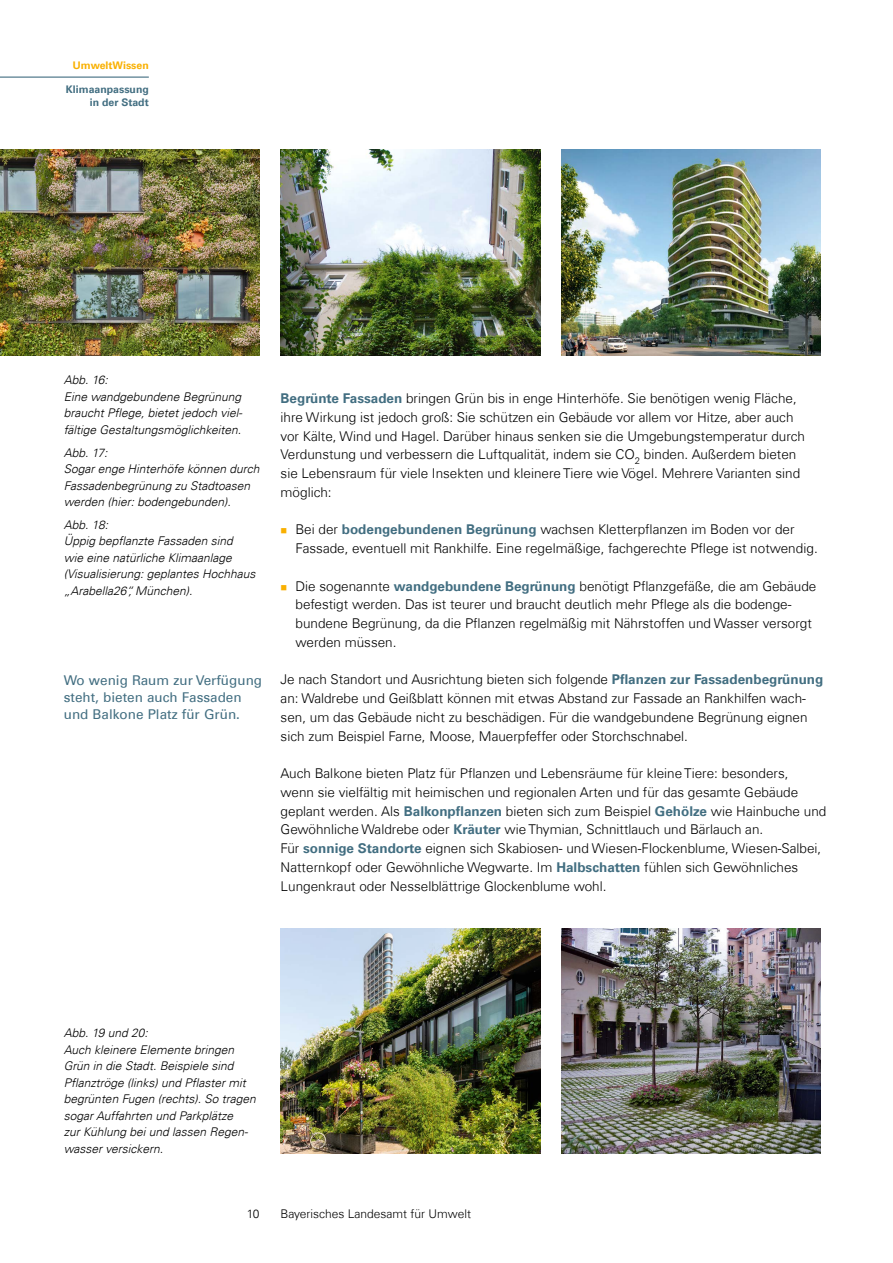
<style>
.page{position:relative;width:893px;height:1263px;background:#fff}
.page>*{position:absolute;margin:0;border:0;box-sizing:border-box;transform-origin:0 0}
.Fließ_Thema{font:300 13.5px/18.8px "Univers Com 45";color:#000}
.Marginalien_Thema{font:13.5px/17.2px "Univers Com 55 Roman";color:#426e81}
.Bildunterschrift_Umw{font:italic 300 12px/16.5px "Univers Com 45";color:#000}
.t1{font:300 12px "Univers Com 45";color:#000}
.t2{font:700 10.5px/12.8px "Univers Com 65";color:#426e81;text-align:right}
.t3{font:700 10.5px "Univers Com 65";color:#f9b000}
.s1{font-family:"Univers Com 65";font-weight:700;color:#426e81}
</style>
<div class="page">
<hr style="left:0;top:77px;width:149px;height:1px;background:#426e81">
<img style="left:0;top:149px;width:259px;height:206px">
<img style="left:281px;top:149px;width:259px;height:206px">
<img style="left:561px;top:149px;width:260px;height:206px">
<img style="left:281px;top:928px;width:259px;height:225px">
<img style="left:561px;top:928px;width:260px;height:225px">
<p class="t3" style="left:73px;top:59px;width:77px">UmweltWissen</p>
<p class="t2" style="left:66px;top:83px;width:84px">Klimaanpassung in der Stadt</p>
<p class="Bildunterschrift_Umw" style="left:64px;top:372px;width:180px">Abb. 16:<br>Eine wandgebundene Begrünung braucht Pflege, bietet jedoch viel&shy;fältige Gestaltungsmöglichkeiten.</p>
<p class="Bildunterschrift_Umw" style="left:64px;top:444px;width:197px">Abb. 17:<br>Sogar enge Hinterhöfe können durch<br>Fassadenbegrünung zu Stadtoasen werden (hier: bodengebunden).</p>
<p class="Bildunterschrift_Umw" style="left:64px;top:516px;width:193px">Abb. 18:<br>Üppig bepflanzte Fassaden sind<br>wie eine natürliche Klimaanlage (Visualisierung: geplantes Hochhaus „Arabella26“, München).</p>
<p class="Marginalien_Thema" style="left:64px;top:671px;width:200px">Wo wenig Raum zur Verfügung steht, bieten auch Fassaden und Balkone Platz für Grün.</p>
<p class="Fließ_Thema" style="left:281px;top:389px;width:526px"><span class="s1">Begrünte Fassaden</span> bringen Grün bis in enge Hinterhöfe. Sie benötigen wenig Fläche, ihre Wirkung ist jedoch groß: Sie schützen ein Gebäude vor allem vor Hitze, aber auch vor Kälte, Wind und Hagel. Darüber hinaus senken sie die Umgebungstemperatur durch Verdunstung und verbessern die Luftqualität, indem sie CO<sub>2</sub> binden. Außerdem bieten sie Lebensraum für viele Insekten und kleinere Tiere wie Vögel. Mehrere Varianten sind möglich:</p>
<p class="Fließ_Thema" style="left:296px;top:520px;width:524px">Bei der <span class="s1">bodengebundenen Begrünung</span> wachsen Kletterpflanzen im Boden vor der<br>Fassade, eventuell mit Rankhilfe. Eine regelmäßige, fachgerechte Pflege ist notwendig.</p>
<p class="Fließ_Thema" style="left:296px;top:576px;width:522px">Die sogenannte <span class="s1">wandgebundene Begrünung</span> benötigt Pflanzgefäße, die am Gebäude befestigt werden. Das ist teurer und braucht deutlich mehr Pflege als die bodenge&shy;bundene Begrünung, da die Pflanzen regelmäßig mit Nährstoffen und Wasser versorgt werden müssen.</p>
<p class="Fließ_Thema" style="left:281px;top:670px;width:544px">Je nach Standort und Ausrichtung bieten sich folgende <span class="s1">Pflanzen zur Fassadenbegrünung </span>an: Waldrebe und Geißblatt können mit etwas Abstand zur Fassade an Rankhilfen wach&shy;sen, um das Gebäude nicht zu beschädigen. Für die wandgebundene Begrünung eignen sich zum Beispiel Farne, Moose, Mauerpfeffer oder Storchschnabel.</p>
<p class="Fließ_Thema" style="left:281px;top:764px;width:547px">Auch Balkone bieten Platz für Pflanzen und Lebensräume für kleine Tiere: besonders,<br>wenn sie vielfältig mit heimischen und regionalen Arten und für das gesamte Gebäude geplant werden. Als <span class="s1">Balkonpflanzen</span> bieten sich zum Beispiel <span class="s1">Gehölze</span> wie Hainbuche und Gewöhnliche Waldrebe oder <span class="s1">Kräuter</span> wie Thymian, Schnittlauch und Bärlauch an.<br>Für <span class="s1">sonnige Standorte</span> eignen sich Skabiosen- und Wiesen-Flockenblume, Wiesen-Salbei, Natternkopf oder Gewöhnliche Wegwarte. Im <span class="s1">Halbschatten</span> fühlen sich Gewöhnliches Lungenkraut oder Nesselblättrige Glockenblume wohl.</p>
<p class="Bildunterschrift_Umw" style="left:64px;top:1024px;width:193px">Abb. 19 und 20:<br>Auch kleinere Elemente bringen<br>Grün in die Stadt. Beispiele sind<br>Pflanztröge (links) und Pflaster mit begrünten Fugen (rechts). So tragen sogar Auffahrten und Parkplätze<br>zur Kühlung bei und lassen Regen&shy;wasser versickern.</p>
<p class="t1" style="left:247px;top:1207px;width:14px">10</p>
<p class="t1" style="left:281px;top:1207px;width:192px">Bayerisches Landesamt für Umwelt</p>
</div>
